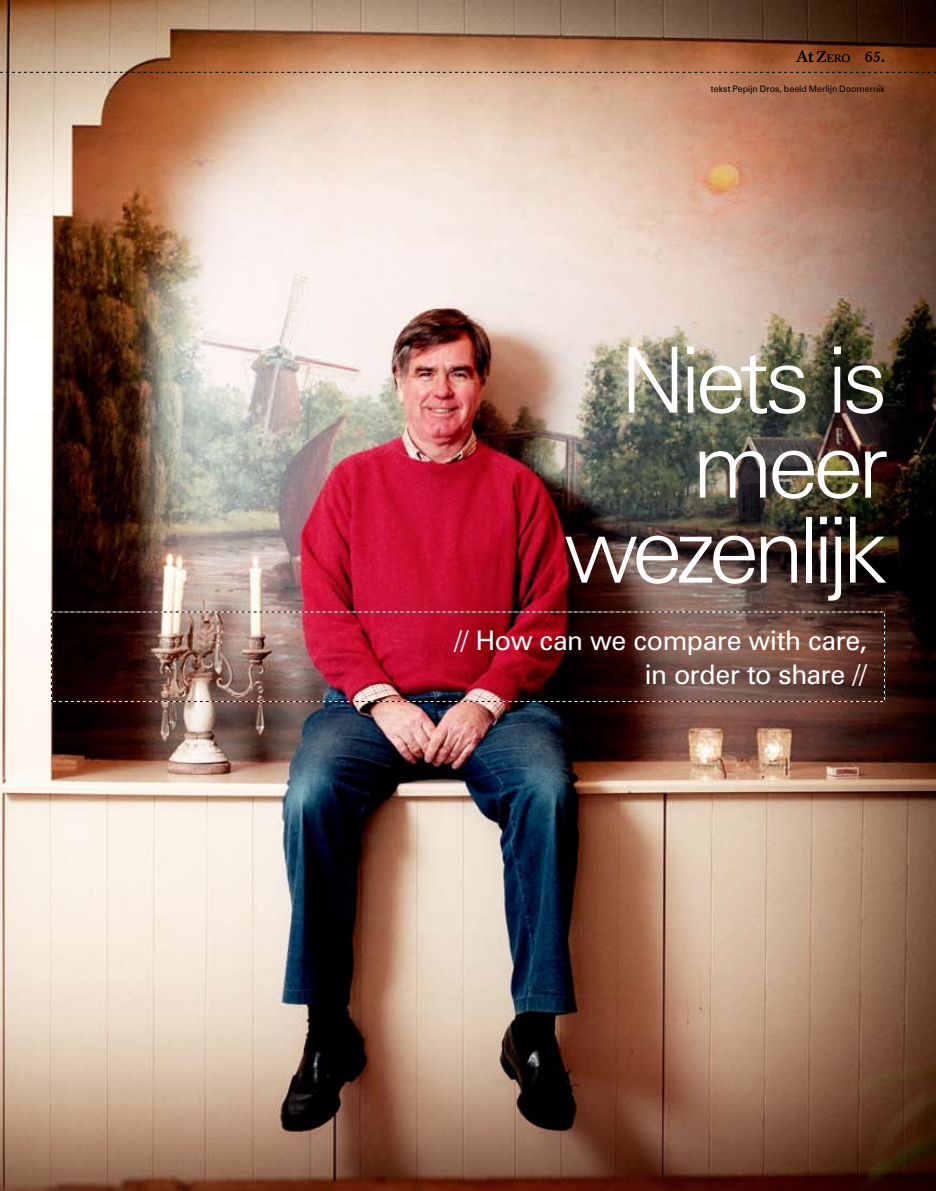
<style>
.page{position:relative;width:936px;height:1191px;background:#fff}
.page>*{position:absolute;margin:0;border:0;box-sizing:border-box;transform-origin:0 0}
.t1{font:300 91.5px/85.1px "Zurich BT";letter-spacing:-.07em;color:#fff;text-align:right}
.t2{font:27px/34px "Zurich BT";letter-spacing:-.01em;color:#fff;text-align:right}
.t3{font:500 15px "Baskerville BE";color:#000}
.t4{font:9px "Zurich BT";color:#000}
</style>
<div class="page">
<img style="left:0;top:0;width:935px;height:1191px">
<img style="left:51px;top:611px;width:834px;height:91px">
<svg style="left:0;top:72px;width:935px;height:1px"></svg>
<svg style="left:795px;top:50px;width:55px;height:12px"></svg>
<p class="t3" style="left:864px;top:49px;width:21px">65.</p>
<p class="t4" style="left:711px;top:83px;width:175px">tekst Pepijn Dros, beeld Merlijn Doomernik</p>
<h1 class="t1" style="left:564px;top:337px;width:325px">Niets is meer wezenlijk</h1>
<p class="t2" style="left:454px;top:623px;width:414px">// How can we compare with care, in order to share //</p>
</div>
